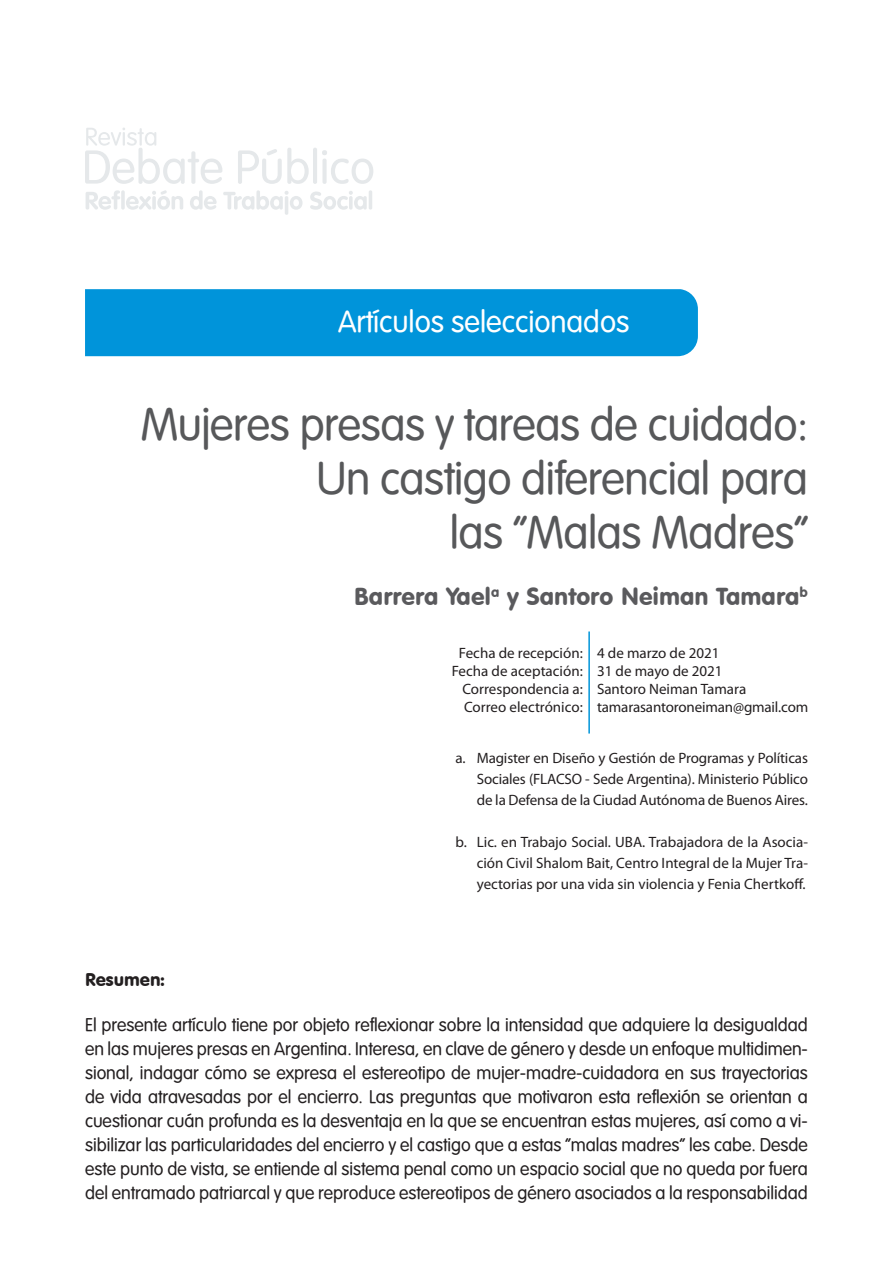
<style>
.page{position:relative;width:893px;height:1263px;background:#fff}
.page>*{position:absolute;margin:0;border:0;box-sizing:border-box;transform-origin:0 0}
.t1{font:45px/54px "VAG Rounded Lt Normal";letter-spacing:-.01em;color:#57585a;text-align:right}
.t2{font:30px "VAG Rounded Lt Normal";color:#fff}
.t3{font:24px "VAG Rounded BT";color:#5a5a5d}
.t4{font:18px/24px "VAG Rounded Lt Normal";color:#231f20;text-align:justify}
.t5{font:18px "VAG Rounded BT";color:#231f20}
.t6{font:15px/21px "Myriad Pro";color:#231f20;text-align:justify}
</style>
<div class="page">
<div style="left:85px;top:289px;width:613px;height:67px;background:#0094da"></div>
<svg style="left:85px;top:128px;width:137px;height:56px"></svg>
<svg style="left:238px;top:148px;width:71px;height:36px"></svg>
<hr style="left:313px;top:148px;width:4px;height:36px;background:#e5e8ea;border-radius:2px">
<svg style="left:322px;top:150px;width:51px;height:34px"></svg>
<svg style="left:86px;top:190px;width:34px;height:20px"></svg>
<hr style="left:121px;top:190px;width:4px;height:20px;background:#e5e8ea;border-radius:2px">
<svg style="left:126px;top:190px;width:57px;height:20px"></svg>
<svg style="left:190px;top:190px;width:27px;height:20px"></svg>
<svg style="left:223px;top:190px;width:80px;height:25px"></svg>
<svg style="left:310px;top:191px;width:57px;height:19px"></svg>
<hr style="left:369px;top:190px;width:3px;height:20px;background:#e5e8ea;border-radius:2px">
<hr style="left:588px;top:631px;width:2px;height:102px;background:#0095d9">
<p class="t2" style="left:338px;top:304px;width:293px">Artículos seleccionados</p>
<p class="t1" style="left:141px;top:397px;width:669px">Mujeres presas y tareas de cuidado:<br>Un castigo diferencial para</p>
<p class="t1" style="left:450px;top:505px;width:360px">las “Malas Madres”</p>
<p class="t3" style="left:354px;top:581px;width:455px">Barrera Yael<sup>a</sup> y Santoro Neiman Tamara<sup>b</sup></p>
<p class="t6" style="left:459px;top:643px;width:125px">Fecha de recepción:</p>
<p class="t6" style="left:452px;top:661px;width:132px">Fecha de aceptación:</p>
<p class="t6" style="left:462px;top:679px;width:122px">Correspondencia a:</p>
<p class="t6" style="left:464px;top:697px;width:120px">Correo electrónico:</p>
<p class="t6" style="left:597px;top:643px;width:124px">4 de marzo de 2021</p>
<p class="t6" style="left:597px;top:661px;width:127px">31 de mayo de 2021</p>
<p class="t6" style="left:597px;top:679px;width:151px">Santoro Neiman Tamara</p>
<p class="t6" style="left:597px;top:697px;width:213px">tamarasantoroneiman@gmail.com</p>
<p class="t6" style="left:477px;top:748px;width:333px;text-indent:-21px">a. Magister en Diseño y Gestión de Programas y Políticas Sociales (FLACSO - Sede Argentina). Ministerio Público de la Defensa de la Ciudad Autónoma de Buenos Aires.</p>
<p class="t6" style="left:477px;top:832px;width:333px;text-indent:-21px">b. Lic. en Trabajo Social. UBA. Trabajadora de la Asocia&shy;ción Civil Shalom Bait, Centro Integral de la Mujer Tra&shy;yectorias por una vida sin violencia y Fenia Chertkoff.</p>
<p class="t5" style="left:85px;top:968px;width:81px">Resumen:</p>
<p class="t4" style="left:85px;top:1013px;width:724px">El presente artículo tiene por objeto reflexionar sobre la intensidad que adquiere la desigualdad en las mujeres presas en Argentina. Interesa, en clave de género y desde un enfoque multidimen&shy;sional, indagar cómo se expresa el estereotipo de mujer-madre-cuidadora en sus trayectorias de vida atravesadas por el encierro. Las preguntas que motivaron esta reflexión se orientan a cuestionar cuán profunda es la desventaja en la que se encuentran estas mujeres, así como a vi&shy;sibilizar las particularidades del encierro y el castigo que a estas “malas madres” les cabe. Desde este punto de vista, se entiende al sistema penal como un espacio social que no queda por fuera del entramado patriarcal y que reproduce estereotipos de género asociados a la responsabilidad</p>
</div>
